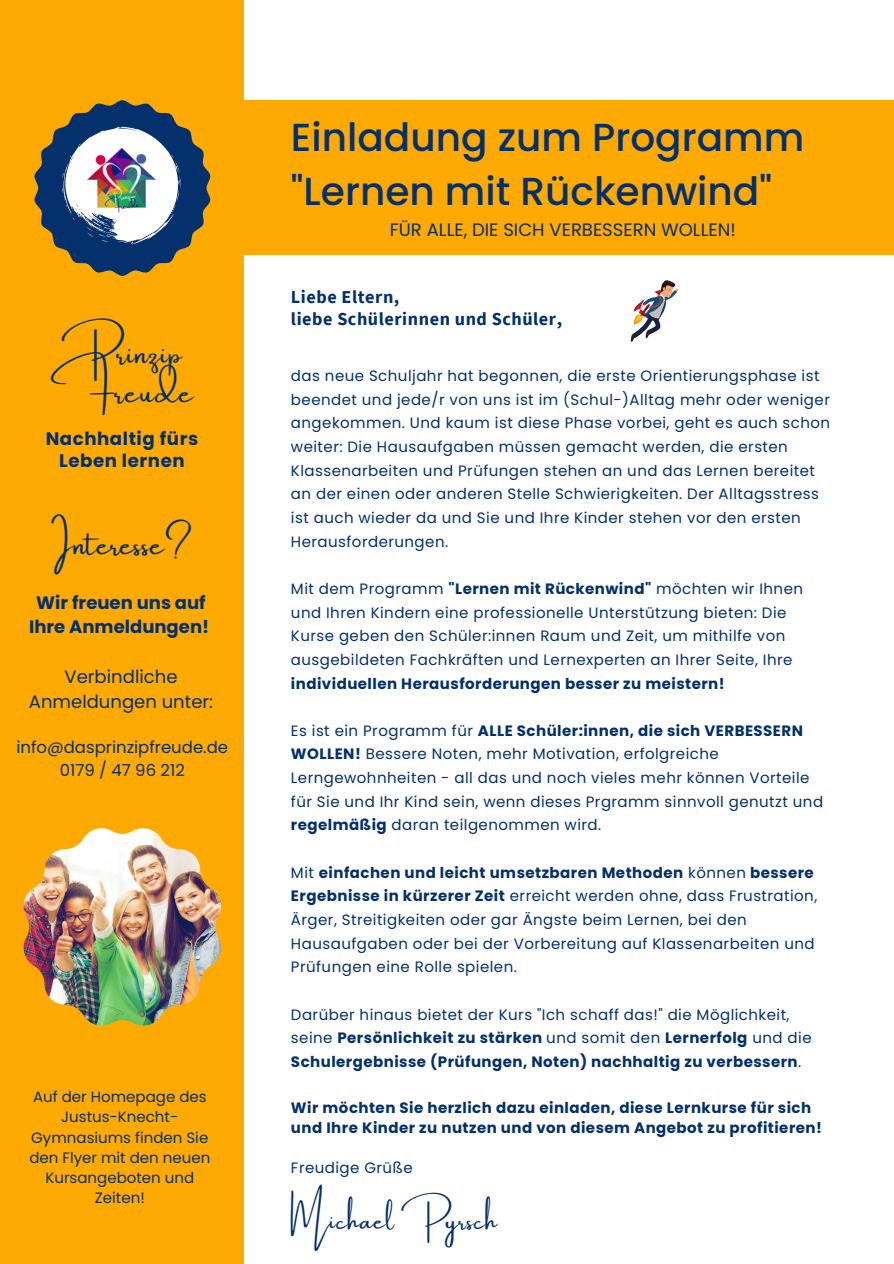
<style>
.page{position:relative;width:894px;height:1264px;background:#fff}
.page>*{position:absolute;margin:0;border:0;box-sizing:border-box;transform-origin:0 0}
.t1{font:500 39px/54px "Poppins";color:#04306b}
.t2{font:30px/39.5px "Amsterdam One";letter-spacing:.03em;color:#04306b;text-align:center}
.t3{font:30px "Amsterdam One";color:#04306b}
.t4{font:24px "Amsterdam One";letter-spacing:.03em;color:#04306b}
.t5{font:700 18.15px/22.5px "Source Sans Pro";letter-spacing:.03em;color:#04306b}
.t6{font:700 18.15px/22.5px "Poppins";letter-spacing:.03em;color:#04306b;text-align:center}
.t7{font:18px/24.8px "Poppins";color:#04306b;text-align:center}
.t8{font:700 18px/24.8px "Poppins";color:#04306b;text-align:center}
.t9{font:16.5px/22.5px "Poppins";color:#04306b;text-align:center}
.t10{font:15px/23.7px "Poppins";letter-spacing:.03em;color:#04306b}
.t11{font:700 15px/23.7px "Poppins";letter-spacing:.03em;color:#04306b}
.t12{font:15px/20.2px "Poppins";color:#04306b;text-align:center}
.s1{font-weight:700}
.s2{font-weight:400}
</style>
<div class="page">
<div style="left:0;top:0;width:893px;height:1263px;background:#ffa903"></div>
<div style="left:244px;top:0;width:649px;height:1263px;background:#fff"></div>
<div style="left:226px;top:100px;width:667px;height:154px;background:#ffa903"></div>
<svg style="left:34px;top:100px;width:176px;height:176px"></svg>
<img style="left:87px;top:146px;width:73px;height:67px">
<svg style="left:630px;top:280px;width:48px;height:62px"></svg>
<img style="left:24px;top:828px;width:197px;height:197px">
<h2 class="t2" style="left:50px;top:334px;width:145px">Prinzip<br>Freude</h2>
<p class="t6" style="left:46px;top:427px;width:154px">Nachhaltig fürs<br>Leben lernen</p>
<h2 class="t3" style="left:51px;top:528px;width:143px">Interesse?</h2>
<p class="t8" style="left:29px;top:590px;width:182px">Wir freuen uns auf<br>Ihre Anmeldungen!</p>
<p class="t7" style="left:29px;top:664px;width:186px">Verbindliche<br>Anmeldungen unter:</p>
<p class="t9" style="left:16px;top:736px;width:213px">info@dasprinzipfreude.de<br>0179 / 47 96 212</p>
<p class="t12" style="left:29px;top:1086px;width:182px">Auf der Homepage des<br>Justus-Knecht-<br>Gymnasiums finden Sie den Flyer mit den neuen<br>Kursangeboten und<br>Zeiten!</p>
<h1 class="t1" style="left:291px;top:110px;width:515px">Einladung zum Programm "Lernen mit Rückenwind"</h1>
<p class="t7" style="left:389px;top:218px;width:347px">FÜR ALLE, DIE SICH VERBESSERN WOLLEN!</p>
<p class="t5" style="left:291px;top:285px;width:272px">Liebe Eltern,<br>liebe Schülerinnen und Schüler,</p>
<p class="t10" style="left:291px;top:364px;width:540px">das neue Schuljahr hat begonnen, die erste Orientierungsphase ist beendet und jede/r von uns ist im (Schul-)Alltag mehr oder weniger angekommen. Und kaum ist diese Phase vorbei, geht es auch schon weiter: Die Hausaufgaben müssen gemacht werden, die ersten Klassenarbeiten und Prüfungen stehen an und das Lernen bereitet an der einen oder anderen Stelle Schwierigkeiten. Der Alltagsstress ist auch wieder da und Sie und Ihre Kinder stehen vor den ersten Herausforderungen.</p>
<p class="t10" style="left:291px;top:576px;width:513px">Mit dem Programm <span class="s1">"Lernen mit Rückenwind"</span> möchten wir Ihnen und Ihren Kindern eine professionelle Unterstützung bieten: Die Kurse geben den Schüler:innen Raum und Zeit, um mithilfe von ausgebildeten Fachkräften und Lernexperten an Ihrer Seite, Ihre</p>
<p class="t11" style="left:291px;top:671px;width:435px">individuellen Herausforderungen besser zu meistern!</p>
<p class="t10" style="left:291px;top:718px;width:533px">Es ist ein Programm für <span class="s1">ALLE Schüler:innen, die sich VERBESSERN WOLLEN!</span> Bessere Noten, mehr Motivation, erfolgreiche Lerngewohnheiten - all das und noch vieles mehr können Vorteile für Sie und Ihr Kind sein, wenn dieses Prgramm sinnvoll genutzt und <span class="s1">regelmäßig</span> daran teilgenommen wird.</p>
<p class="t10" style="left:291px;top:860px;width:527px">Mit <span class="s1">einfachen und leicht umsetzbaren Methoden</span> können <span class="s1">bessere Ergebnisse in kürzerer Zeit</span> erreicht werden ohne, dass Frustration, Ärger, Streitigkeiten oder gar Ängste beim Lernen, bei den Hausaufgaben oder bei der Vorbereitung auf Klassenarbeiten und Prüfungen eine Rolle spielen.</p>
<p class="t11" style="left:291px;top:1002px;width:522px"><span class="s2">Darüber hinaus bietet der Kurs "Ich schaff das!" die Möglichkeit, seine</span> Persönlichkeit zu stärken <span class="s2">und somit den</span> Lernerfolg <span class="s2">und die<br></span>Schulergebnisse (Prüfungen, Noten) nachhaltig zu verbessern<span class="s2">.</span></p>
<p class="t11" style="left:291px;top:1097px;width:532px;line-height:20.2px">Wir möchten Sie herzlich dazu einladen, diese Lernkurse für sich und Ihre Kinder zu nutzen und von diesem Angebot zu profitieren!</p>
<p class="t10" style="left:291px;top:1156px;width:123px">Freudige Grüße</p>
<h3 class="t4" style="left:291px;top:1207px;width:208px">Michael Pyrsch</h3>
</div>
